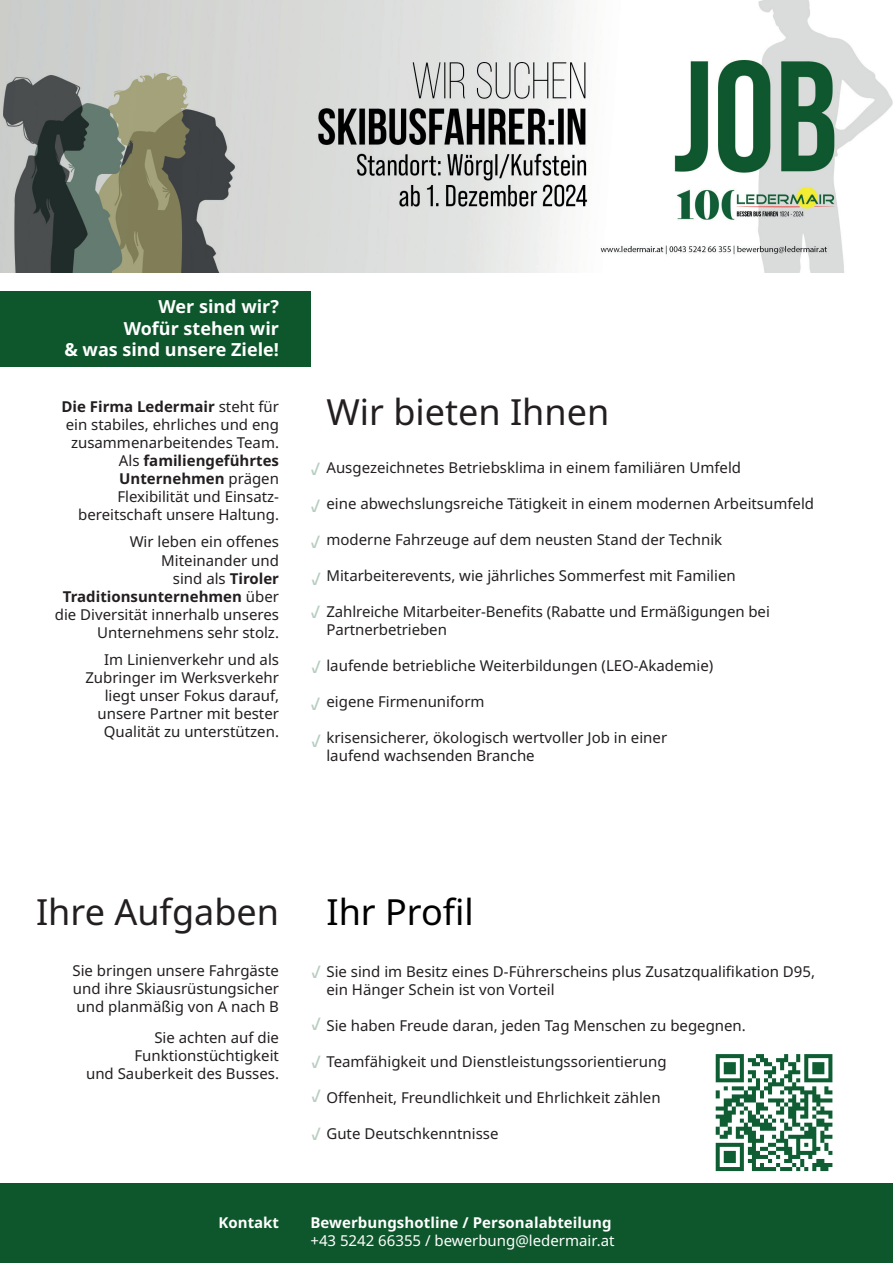
<style>
.page{position:relative;width:893px;height:1263px;background:#fff}
.page>*{position:absolute;margin:0;border:0;box-sizing:border-box;transform-origin:0 0}
.t1{font:36px "Noto Sans";color:#231f20}
.t2{font:36px "Noto Sans";color:#000001}
.t3{font:700 18px/21.6px "Noto Sans";color:#fff;text-align:right}
.t4{font:18px/36.8px "Cascadia Mono";color:#0e572c;text-align:justify}
.t5{font:15px/18px "Noto Sans";color:#231f20;text-align:right}
.t6{font:700 15px "Noto Sans";letter-spacing:.005em;color:#fff}
.t7{font:15px "Noto Sans";color:#fff}
.s1{font-weight:700}
</style>
<div class="page">
<div style="left:0;top:292px;width:311px;height:75px;background:#0e572c"></div>
<div style="left:0;top:1183px;width:893px;height:80px;background:#0e572c"></div>
<img style="left:0;top:0;width:893px;height:273px">
<svg style="left:716px;top:1054px;width:116px;height:117px"></svg>
<p class="t3" style="left:64px;top:297px;width:216px">Wer sind wir?<br>Wofür stehen wir<br>&amp; was sind unsere Ziele!</p>
<p class="t5" style="left:61px;top:398px;width:219px"><span class="s1">Die Firma Ledermair</span> steht für ein stabiles, ehrliches und eng zusammenarbeitendes Team.<br>Als <span class="s1">familiengeführtes<br>Unternehmen</span> prägen<br>Flexibilität und Einsatz&shy;bereitschaft unsere Haltung.</p>
<p class="t5" style="left:55px;top:533px;width:226px">Wir leben ein offenes<br>Miteinander und<br>sind als <span class="s1">Tiroler<br>Traditionsunternehmen</span> über die Diversität innerhalb unseres<br>Unternehmens sehr stolz.</p>
<p class="t5" style="left:85px;top:650px;width:195px">Im Linienverkehr und als<br>Zubringer im Werksverkehr liegt unser Fokus darauf, unsere Partner mit bester<br>Qualität zu unterstützen.</p>
<h1 class="t1" style="left:326px;top:398px;width:284px">Wir bieten Ihnen</h1>
<p class="t5" style="left:326px;top:459px;width:416px">Ausgezeichnetes Betriebsklima in einem familiären Umfeld</p>
<p class="t5" style="left:326px;top:495px;width:489px">eine abwechslungsreiche Tätigkeit in einem modernen Arbeitsumfeld</p>
<p class="t5" style="left:326px;top:531px;width:397px">moderne Fahrzeuge auf dem neusten Stand der Technik</p>
<p class="t5" style="left:326px;top:567px;width:411px">Mitarbeiterevents, wie jährliches Sommerfest mit Familien</p>
<p class="t5" style="left:326px;top:603px;width:445px;text-align:left">Zahlreiche Mitarbeiter-Benefits (Rabatte und Ermäßigungen bei<br>Partnerbetrieben</p>
<p class="t5" style="left:326px;top:657px;width:388px">laufende betriebliche Weiterbildungen (LEO-Akademie)</p>
<p class="t5" style="left:326px;top:693px;width:160px">eigene Firmenuniform</p>
<p class="t5" style="left:326px;top:729px;width:342px;text-align:left">krisensicherer, ökologisch wertvoller Job in einer laufend wachsenden Branche</p>
<p class="t4" style="left:311px;top:451px;width:12px">✓ ✓ ✓</p>
<p class="t4" style="left:310px;top:561px;width:12px">✓</p>
<p class="t4" style="left:311px;top:594px;width:12px">✓</p>
<p class="t4" style="left:310px;top:649px;width:12px">✓ ✓</p>
<p class="t4" style="left:310px;top:722px;width:12px">✓</p>
<h1 class="t1" style="left:36px;top:898px;width:244px">Ihre Aufgaben</h1>
<h1 class="t2" style="left:326px;top:887px;width:149px">Ihr Profil</h1>
<p class="t5" style="left:72px;top:961px;width:208px;text-align:justify">Sie bringen unsere Fahrgäste und ihre Skiausrüstungsicher und planmäßig von A nach B</p>
<p class="t5" style="left:86px;top:1029px;width:194px">Sie achten auf die<br>Funktionstüchtigkeit<br>und Sauberkeit des Busses.</p>
<p class="t6" style="left:219px;top:1216px;width:62px">Kontakt</p>
<p class="t5" style="left:326px;top:962px;width:490px;text-align:left">Sie sind im Besitz eines D-Führerscheins plus Zusatzqualifikation D95, ein Hänger Schein ist von Vorteil</p>
<p class="t5" style="left:326px;top:1016px;width:421px">Sie haben Freude daran, jeden Tag Menschen zu begegnen.</p>
<p class="t5" style="left:326px;top:1052px;width:342px">Teamfähigkeit und Dienstleistungssorientierung</p>
<p class="t5" style="left:326px;top:1088px;width:336px">Offenheit, Freundlichkeit und Ehrlichkeit zählen</p>
<p class="t5" style="left:326px;top:1124px;width:174px">Gute Deutschkenntnisse</p>
<p class="t4" style="left:310px;top:954px;width:12px">✓</p>
<p class="t4" style="left:310px;top:1006px;width:12px">✓</p>
<p class="t4" style="left:310px;top:1043px;width:12px">✓</p>
<p class="t4" style="left:310px;top:1078px;width:12px">✓</p>
<p class="t4" style="left:310px;top:1116px;width:12px">✓</p>
<p class="t6" style="left:310px;top:1216px;width:303px">Bewerbungshotline / Personalabteilung</p>
<p class="t7" style="left:310px;top:1230px;width:306px">+43 5242 66355 / bewerbung@ledermair.at</p>
</div>
